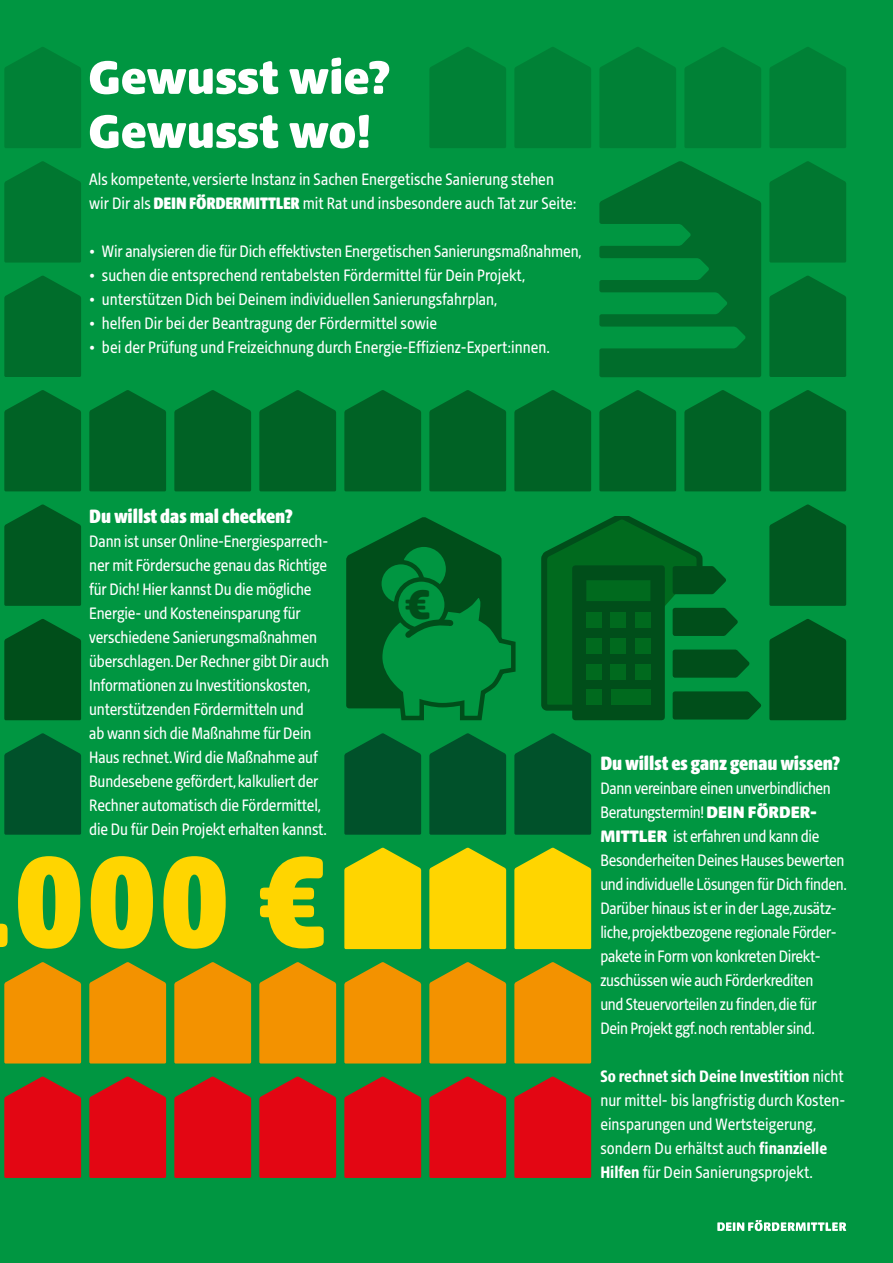
<style>
.page{position:relative;width:893px;height:1263px;background:#009641}
.page>*{position:absolute;margin:0;border:0;box-sizing:border-box;transform-origin:0 0}
.t1{font:900 139.8px "Hagebau Condensed";color:#ffd500}
.t2{font:900 51px/54px "Hagebau";letter-spacing:.01em;color:#fff}
.t3{font:900 45px "Hagebau";color:#00512a}
.t4{font:900 21px "Hagebau Condensed";color:#fff}
.t5{font:18px/24px "Hagebau Condensed";letter-spacing:-.01em;color:#fff}
.s1{font-weight:900}
.s2{font-family:"Hagebau";font-weight:900}
.s3{font-weight:700}
</style>
<div class="page">
<svg style="left:717px;top:1220px;width:129px;height:11px"></svg>
<svg style="left:4px;top:47px;width:77px;height:101px;background:#008337"></svg>
<svg style="left:429px;top:47px;width:77px;height:101px;background:#008337"></svg>
<svg style="left:514px;top:47px;width:77px;height:101px;background:#008337"></svg>
<svg style="left:599px;top:47px;width:77px;height:101px;background:#008337"></svg>
<svg style="left:684px;top:47px;width:77px;height:101px;background:#008337"></svg>
<svg style="left:769px;top:47px;width:77px;height:101px;background:#008337"></svg>
<svg style="left:4px;top:161px;width:77px;height:102px;background:#007a31"></svg>
<svg style="left:769px;top:161px;width:77px;height:102px;background:#007a31"></svg>
<svg style="left:4px;top:275px;width:77px;height:102px;background:#00712d"></svg>
<svg style="left:769px;top:275px;width:77px;height:102px;background:#00712d"></svg>
<svg style="left:4px;top:390px;width:77px;height:101px;background:#006727"></svg>
<svg style="left:89px;top:390px;width:77px;height:101px;background:#006727"></svg>
<svg style="left:174px;top:390px;width:77px;height:101px;background:#006727"></svg>
<svg style="left:259px;top:390px;width:77px;height:101px;background:#006727"></svg>
<svg style="left:344px;top:390px;width:77px;height:101px;background:#006727"></svg>
<svg style="left:429px;top:390px;width:77px;height:101px;background:#006727"></svg>
<svg style="left:514px;top:390px;width:77px;height:101px;background:#006727"></svg>
<svg style="left:599px;top:390px;width:77px;height:101px;background:#006727"></svg>
<svg style="left:769px;top:390px;width:77px;height:101px;background:#006727"></svg>
<svg style="left:4px;top:504px;width:77px;height:102px;background:#005e23"></svg>
<svg style="left:4px;top:619px;width:77px;height:101px;background:#00551e"></svg>
<svg style="left:4px;top:733px;width:77px;height:102px;background:#00582c"></svg>
<svg style="left:344px;top:733px;width:77px;height:102px;background:#00582c"></svg>
<svg style="left:429px;top:733px;width:77px;height:102px;background:#00582c"></svg>
<svg style="left:514px;top:733px;width:77px;height:102px;background:#00582c"></svg>
<svg style="left:344px;top:847px;width:77px;height:102px;background:#e2cd07"></svg>
<svg style="left:429px;top:847px;width:77px;height:102px;background:#e2cd07"></svg>
<svg style="left:514px;top:847px;width:77px;height:102px;background:#e2cd07"></svg>
<svg style="left:4px;top:962px;width:77px;height:101px;background:#d99206"></svg>
<svg style="left:89px;top:962px;width:77px;height:101px;background:#d99206"></svg>
<svg style="left:174px;top:962px;width:77px;height:101px;background:#d89206"></svg>
<svg style="left:259px;top:962px;width:77px;height:101px;background:#d89206"></svg>
<svg style="left:344px;top:962px;width:77px;height:101px;background:#d89206"></svg>
<svg style="left:429px;top:962px;width:77px;height:101px;background:#d89206"></svg>
<svg style="left:514px;top:962px;width:77px;height:101px;background:#d89206"></svg>
<svg style="left:4px;top:1076px;width:77px;height:102px;background:#c91518"></svg>
<svg style="left:89px;top:1076px;width:77px;height:102px;background:#c91518"></svg>
<svg style="left:174px;top:1076px;width:77px;height:102px;background:#c91518"></svg>
<svg style="left:259px;top:1076px;width:77px;height:102px;background:#c91518"></svg>
<svg style="left:344px;top:1076px;width:77px;height:102px;background:#c91518"></svg>
<svg style="left:429px;top:1076px;width:77px;height:102px;background:#c91518"></svg>
<svg style="left:514px;top:1076px;width:77px;height:102px;background:#c91518"></svg>
<svg style="left:684px;top:390px;width:77px;height:101px;background:#006727"></svg>
<svg style="left:599px;top:161px;width:162px;height:216px"></svg>
<svg style="left:346px;top:517px;width:170px;height:204px"></svg>
<svg style="left:541px;top:504px;width:305px;height:217px"></svg>
<p class="t2" style="left:88px;top:50px;width:304px">Gewusst wie?<br>Gewusst wo!</p>
<p class="t5" style="left:89px;top:167px;width:466px">Als kompetente, versierte Instanz in Sachen Energetische Sanierung stehen</p>
<p class="t5" style="left:89px;top:191px;width:489px">wir Dir als <span class="s1">DEIN FÖRDERMITTLER</span> mit Rat und insbesondere auch Tat zur Seite:</p>
<p class="t5" style="left:89px;top:239px;width:494px">• Wir analysieren die für Dich effektivsten Energetischen Sanierungsmaßnahmen,</p>
<p class="t5" style="left:89px;top:263px;width:437px">• suchen die entsprechend rentabelsten Fördermittel für Dein Projekt,</p>
<p class="t5" style="left:89px;top:287px;width:410px">• unterstützen Dich bei Deinem individuellen Sanierungsfahrplan,</p>
<p class="t5" style="left:89px;top:311px;width:349px">• helfen Dir bei der Beantragung der Fördermittel sowie</p>
<p class="t5" style="left:89px;top:335px;width:462px">• bei der Prüfung und Freizeichnung durch Energie-Effizienz-Expert:innen.</p>
<p class="t4" style="left:89px;top:503px;width:205px">Du willst das mal checken?</p>
<p class="t5" style="left:89px;top:529px;width:241px">Dann ist unser Online-Energiesparrech&shy;ner mit Fördersuche genau das Richtige für Dich! Hier kannst Du die mögliche Energie- und Kosteneinsparung für verschiedene Sanierungsmaßnahmen überschlagen. Der Rechner gibt Dir auch Informationen zu Investitionskosten, unterstützenden Fördermitteln und<br>ab wann sich die Maßnahme für Dein Haus rechnet. Wird die Maßnahme auf Bundesebene gefördert, kalkuliert der Rechner automatisch die Fördermittel, die Du für Dein Projekt erhalten kannst.</p>
<h1 class="t1" style="left:15px;top:815px;width:313px">000 €</h1>
<h3 class="t3" style="left:405px;top:576px;width:27px">€</h3>
<p class="t4" style="left:600px;top:750px;width:241px">Du willst es ganz genau wissen?</p>
<p class="t5" style="left:600px;top:776px;width:248px">Dann vereinbare einen unverbindlichen Beratungstermin! <span class="s2">DEIN FÖRDER-MITTLER</span> ist erfahren und kann die Besonderheiten Deines Hauses bewerten und individuelle Lösungen für Dich finden.<br>Darüber hinaus ist er in der Lage,zusätz&shy;liche, projektbezogene regionale Förder&shy;pakete in Form von konkreten Direkt&shy;zuschüssen wie auch Förderkrediten<br>und Steuervorteilen zu finden,die für Dein Projekt ggf. noch rentabler sind.</p>
<p class="t5" style="left:600px;top:1064px;width:246px"><span class="s3">So rechnet sich Deine Investition</span> nicht nur mittel- bis langfristig durch Kosten&shy;einsparungen und Wertsteigerung, sondern Du erhältst auch <span class="s3">finanzielle Hilfen</span> für Dein Sanierungsprojekt.</p>
</div>
